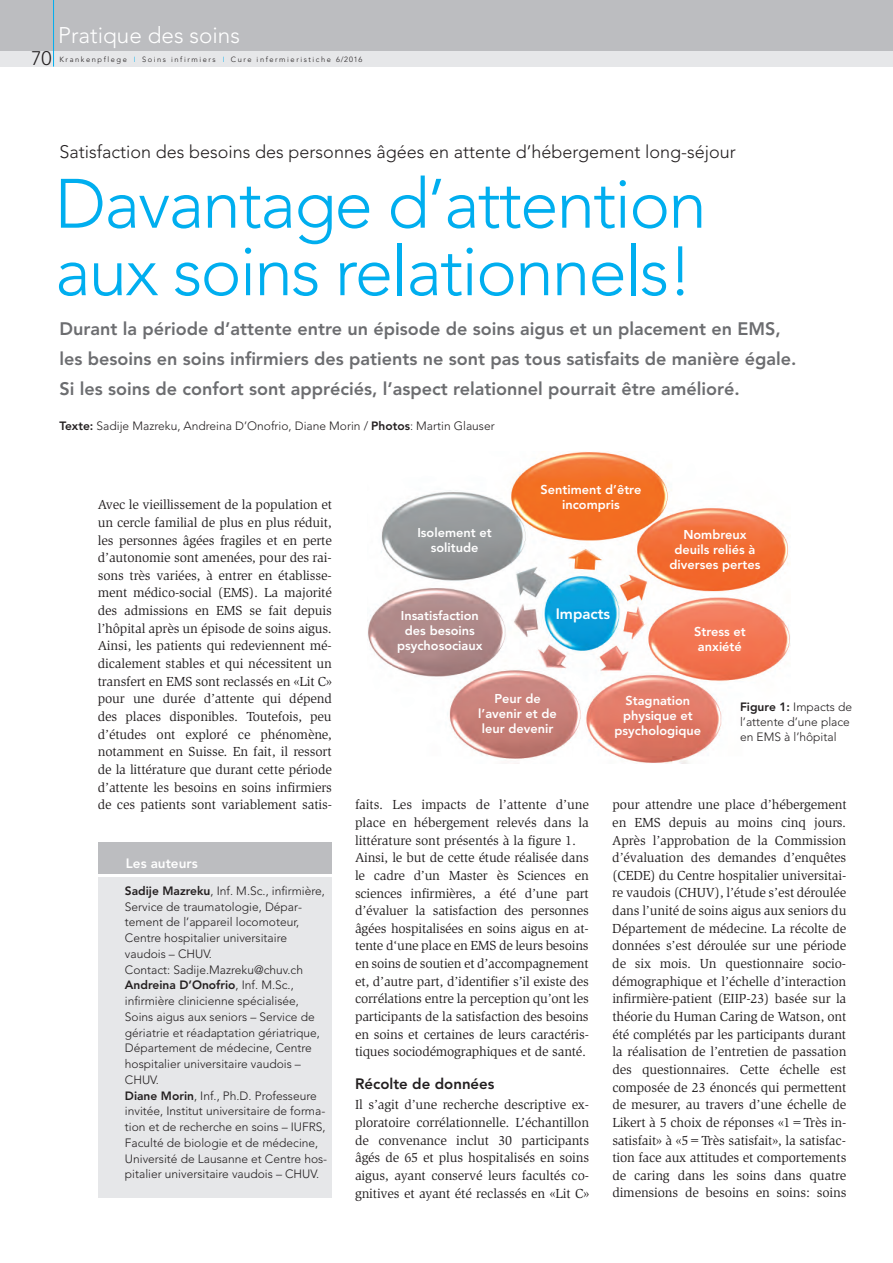
<style>
.page{position:relative;width:893px;height:1263px;background:#fff}
.page>*{position:absolute;margin:0;border:0;box-sizing:border-box;transform-origin:0 0}
.t1{font:300 69px/67.5px "Avenir";letter-spacing:-.025em;color:#00aeef}
.t2{font:300 22.5px "Avenir";color:#fff}
.t3{font:300 19.5px "Avenir";color:#231f20}
.t4{font:800 18px/30px "Avenir";color:#6c6d70}
.t5{font:300 18px "Avenir";color:#231f20}
.t6{font:800 15px "Avenir";color:#231f20}
.t7{font:800 15px "Avenir";color:#fff}
.t8{font:13.5px/17.7px "Slimbach";letter-spacing:-.015em;color:#231f20;text-align:justify}
.t9{font:800 13.5px "Avenir";color:#fff}
.t10{font:800 12.75px/15px "Avenir";color:#fff;text-align:center}
.t11{font:300 12px/15.8px "Avenir";color:#231f20}
.t12{font:300 7.5px "Avenir";letter-spacing:.21em;color:#231f20}
.s1{color:#00aeef}
.s2{font-weight:800}
</style>
<div class="page">
<div style="left:0;top:51px;width:893px;height:16px;background:#e6e7e9"></div>
<div style="left:0;top:0;width:893px;height:51px;background:#bcbdc0"></div>
<hr style="left:53px;top:0;width:1px;height:67px;background:#00aeef">
<img style="left:368px;top:452px;width:422px;height:311px">
<div style="left:98px;top:877px;width:234px;height:320px;background:#e6e7e9"></div>
<div style="left:98px;top:842px;width:234px;height:32px;background:#bcbdc0"></div>
<h3 class="t3" style="left:31px;top:51px;width:22px">70</h3>
<h2 class="t2" style="left:58px;top:26px;width:183px">Pratique des soins</h2>
<p class="t12" style="left:60px;top:56px;width:304px">Krankenpflege <span class="s1">I</span> Soins infirmiers <span class="s1">I</span> Cure infermieristiche 6/2016</p>
<h3 class="t5" style="left:60px;top:145px;width:678px">Satisfaction des besoins des personnes âgées en attente d’hébergement long-séjour</h3>
<h1 class="t1" style="left:55px;top:176px;width:653px">Davantage d’attention aux soins relationnels!</h1>
<p class="t4" style="left:60px;top:316px;width:738px">Durant la période d’attente entre un épisode de soins aigus et un placement en EMS, les besoins en soins infirmiers des patients ne sont pas tous satisfaits de manière égale.<br>Si les soins de confort sont appréciés, l’aspect relationnel pourrait être amélioré.</p>
<p class="t11" style="left:60px;top:419px;width:437px"><span class="s2">Texte:</span> Sadije Mazreku, Andreina D’Onofrio, Diane Morin / <span class="s2">Photos</span>: Martin Glauser</p>
<p class="t8" style="left:98px;top:497px;width:236px">Avec le vieillissement de la population et un cercle familial de plus en plus réduit, les personnes âgées fragiles et en perte d’autonomie sont amenées, pour des rai&shy;sons très variées, à entrer en établisse&shy;ment médico-social (EMS). La majorité des admissions en EMS se fait depuis l’hôpital après un épisode de soins aigus.<br>Ainsi, les patients qui redeviennent mé&shy;dicalement stables et qui nécessitent un transfert en EMS sont reclassés en «Lit C» pour une durée d’attente qui dépend des places disponibles. Toutefois, peu d’études ont exploré ce phénomène, notamment en Suisse. En fait, il ressort de la littérature que durant cette période d’attente les besoins en soins infirmiers de ces patients sont variablement satis-</p>
<p class="t9" style="left:126px;top:858px;width:73px">Les auteurs</p>
<p class="t11" style="left:125px;top:884px;width:204px"><span class="s2">Sadije Mazreku</span>, Inf. M.Sc., infirmière, Service de traumatologie, Dépar&shy;tement de l’appareil locomoteur, Centre hospitalier universitaire vaudois – CHUV.<br>Contact: Sadije.Mazreku@chuv.ch <span class="s2">Andreina D’Onofrio</span>, Inf. M.Sc., infirmière clinicienne spécialisée, Soins aigus aux seniors – Service de gériatrie et réadaptation gériatrique, Département de médecine, Centre hospitalier universitaire vaudois – CHUV.<br><span class="s2">Diane Morin</span>, Inf., Ph.D. Professeure invitée, Institut universitaire de forma&shy;tion et de recherche en soins – IUFRS, Faculté de biologie et de médecine, Université de Lausanne et Centre hos&shy;pitalier universitaire vaudois – CHUV.</p>
<p class="t10" style="left:417px;top:526px;width:76px">Isolement et solitude</p>
<p class="t10" style="left:397px;top:610px;width:87px">Insatisfaction des besoins psychosociaux</p>
<p class="t10" style="left:540px;top:483px;width:102px">Sentiment d’être incompris</p>
<p class="t7" style="left:556px;top:608px;width:56px">Impacts</p>
<p class="t10" style="left:669px;top:528px;width:92px">Nombreux deuils reliés à diverses pertes</p>
<p class="t10" style="left:694px;top:625px;width:53px">Stress et anxiété</p>
<p class="t10" style="left:478px;top:692px;width:80px">Peur de l’avenir et de leur devenir</p>
<p class="t8" style="left:355px;top:797px;width:235px;text-align:left">faits. Les impacts de l’attente d’une place en hébergement relevés dans la littérature sont présentés à la figure 1.<br>Ainsi, le but de cette étude réalisée dans le cadre d’un Master ès Sciences en sciences infirmières, a été d’une part d’évaluer la satisfaction des personnes âgées hospitalisées en soins aigus en at&shy;tente d‘une place en EMS de leurs besoins en soins de soutien et d’accompagnement et, d’autre part, d’identifier s’il existe des corrélations entre la perception qu’ont les participants de la satisfaction des besoins en soins et certaines de leurs caractéris&shy;tiques sociodémographiques et de santé.</p>
<p class="t6" style="left:355px;top:1078px;width:141px">Récolte de données</p>
<p class="t8" style="left:355px;top:1097px;width:236px">Il s’agit d’une recherche descriptive ex&shy;ploratoire corrélationnelle. L’échantillon de convenance inclut 30 participants âgés de 65 et plus hospitalisés en soins aigus, ayant conservé leurs facultés co&shy;gnitives et ayant été reclassés en «Lit C»</p>
<p class="t10" style="left:614px;top:694px;width:88px">Stagnation physique et psychologique</p>
<p class="t11" style="left:740px;top:701px;width:114px;line-height:15px"><span class="s2">Figure 1:</span> Impacts de l’attente d’une place en EMS à l’hôpital</p>
<p class="t8" style="left:612px;top:797px;width:236px">pour attendre une place d’hébergement en EMS depuis au moins cinq jours.<br>Après l’approbation de la Commission d’évaluation des demandes d’enquêtes (CEDE) du Centre hospitalier universitai&shy;re vaudois (CHUV), l’étude s’est déroulée dans l’unité de soins aigus aux seniors du Département de médecine. La récolte de données s’est déroulée sur une période de six mois. Un questionnaire socio&shy;démographique et l’échelle d’interaction infirmière-patient (EIIP-23) basée sur la théorie du Human Caring de Watson, ont été complétés par les participants durant la réalisation de l’entretien de passation des questionnaires. Cette échelle est composée de 23 énoncés qui permettent de mesurer, au travers d’une échelle de Likert à 5 choix de réponses «1=Très in&shy;satisfait» à «5=Très satisfait», la satisfac&shy;tion face aux attitudes et comportements de caring dans les soins dans quatre dimensions de besoins en soins: soins</p>
</div>
